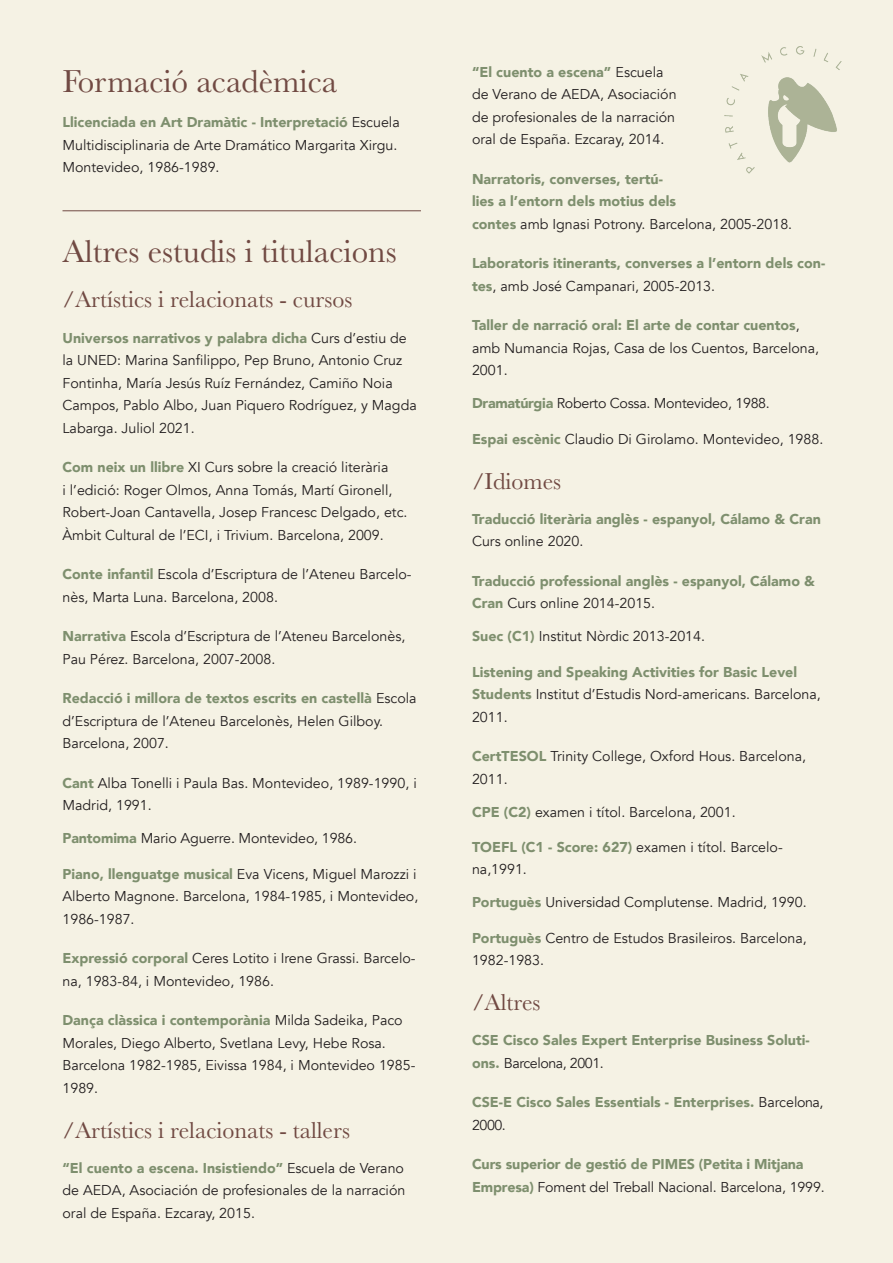
<style>
.page{position:relative;width:893px;height:1263px;background:#f5f2e4}
.page>*{position:absolute;margin:0;border:0;box-sizing:border-box;transform-origin:0 0}
.t1{font:33px "Baskerville";color:#714a43}
.t2{font:24px "Baskerville";color:#714a43}
.t3{font:14.25px/22.5px "Avenir";color:#231f20}
.t4{font:900 14.25px/22.5px "Avenir";color:#7e8f6e}
.t5{font:14.25px "Avenir";letter-spacing:-.02em;color:#231f20}
.s1{font-weight:900;color:#7e8f6e}
.s2{font-weight:400;color:#231f20}
</style>
<div class="page">
<img style="left:724px;top:46px;width:118px;height:128px">
<hr style="left:63px;top:210px;width:358px;height:1px;background:#714a43">
<h1 class="t1" style="left:63px;top:60px;width:276px">Formació acadèmica</h1>
<p class="t3" style="left:63px;top:111px;width:339px"><span class="s1">Llicenciada en Art Dramàtic - Interpretació</span> Escuela<br>Multidisciplinaria de Arte Dramático Margarita Xirgu.<br>Montevideo, 1986-1989.</p>
<h1 class="t1" style="left:63px;top:231px;width:336px">Altres estudis i titulacions</h1>
<h2 class="t2" style="left:63px;top:284px;width:292px">/Artístics i relacionats - cursos</h2>
<p class="t3" style="left:63px;top:327px;width:356px"><span class="s1">Universos narrativos y palabra dicha</span> Curs d’estiu de la UNED: Marina Sanfilippo, Pep Bruno, Antonio Cruz Fontinha, María Jesús Ruíz Fernández, Camiño Noia Campos, Pablo Albo, Juan Piquero Rodríguez, y Magda Labarga. Juliol 2021.</p>
<p class="t3" style="left:63px;top:456px;width:346px"><span class="s1">Com neix un llibre</span> XI Curs sobre la creació literària<br>i l’edició: Roger Olmos, Anna Tomás, Martí Gironell, Robert-Joan Cantavella, Josep Francesc Delgado, etc.<br>Àmbit Cultural de l’ECI, i Trivium. Barcelona, 2009.</p>
<p class="t3" style="left:63px;top:563px;width:351px"><span class="s1">Conte infantil</span> Escola d’Escriptura de l’Ateneu Barcelo&shy;nès, Marta Luna. Barcelona, 2008.</p>
<p class="t3" style="left:63px;top:625px;width:344px"><span class="s1">Narrativa</span> Escola d’Escriptura de l’Ateneu Barcelonès,<br>Pau Pérez. Barcelona, 2007-2008.</p>
<p class="t3" style="left:63px;top:687px;width:356px"><span class="s1">Redacció i millora de textos escrits en castellà</span> Escola d’Escriptura de l’Ateneu Barcelonès, Helen Gilboy.<br>Barcelona, 2007.</p>
<p class="t3" style="left:63px;top:772px;width:356px"><span class="s1">Cant</span> Alba Tonelli i Paula Bas. Montevideo, 1989-1990, i<br>Madrid, 1991.</p>
<p class="t3" style="left:63px;top:827px;width:296px"><span class="s1">Pantomima</span> Mario Aguerre. Montevideo, 1986.</p>
<p class="t3" style="left:63px;top:863px;width:357px"><span class="s1">Piano, llenguatge musical</span> Eva Vicens, Miguel Marozzi i<br>Alberto Magnone. Barcelona, 1984-1985, i Montevideo,<br>1986-1987.</p>
<p class="t3" style="left:63px;top:947px;width:355px"><span class="s1">Expressió corporal</span> Ceres Lotito i Irene Grassi. Barcelo&shy;na, 1983-84, i Montevideo, 1986.</p>
<p class="t3" style="left:63px;top:1009px;width:354px"><span class="s1">Dança clàssica i contemporània</span> Milda Sadeika, Paco Morales, Diego Alberto, Svetlana Levy, Hebe Rosa.<br>Barcelona 1982-1985, Eivissa 1984, i Montevideo 1985- 1989.</p>
<h2 class="t2" style="left:63px;top:1114px;width:289px">/Artístics i relacionats - tallers</h2>
<p class="t3" style="left:63px;top:1157px;width:344px;text-align:justify"><span class="s1">“El cuento a escena. Insistiendo”</span> Escuela de Verano de AEDA, Asociación de profesionales de la narración oral de España. Ezcaray, 2015.</p>
<p class="t3" style="left:472px;top:61px;width:206px"><span class="s1">“El cuento a escena”</span> Escuela de Verano de AEDA, Asociación de profesionales de la narración oral de España. Ezcaray, 2014.</p>
<p class="t4" style="left:472px;top:167px;width:322px">Narratoris, converses, tertú-<br>lies a l’entorn dels motius dels<br>contes <span class="s2">amb Ignasi Potrony. Barcelona, 2005-2018.</span></p>
<p class="t4" style="left:472px;top:252px;width:355px">Laboratoris itinerants, converses a l’entorn dels con&shy;tes<span class="s2">, amb José Campanari, 2005-2013.</span></p>
<p class="t3" style="left:472px;top:314px;width:349px"><span class="s1">Taller de narració oral: El arte de contar cuentos</span>, amb Numancia Rojas, Casa de los Cuentos, Barcelona,<br>2001.</p>
<p class="t5" style="left:472px;top:395px;width:299px"><span class="s1">Dramatúrgia</span> Roberto Cossa. Montevideo, 1988.</p>
<p class="t3" style="left:472px;top:428px;width:353px"><span class="s1">Espai escènic</span> Claudio Di Girolamo. Montevideo, 1988.</p>
<h2 class="t2" style="left:472px;top:465px;width:91px">/Idiomes</h2>
<p class="t4" style="left:472px;top:507px;width:350px">Traducció literària anglès - espanyol, Cálamo &amp; Cran</p>
<p class="t3" style="left:472px;top:530px;width:113px">Curs online 2020.</p>
<p class="t4" style="left:472px;top:569px;width:345px">Traducció professional anglès - espanyol, Cálamo &amp;<br>Cran <span class="s2">Curs online 2014-2015.</span></p>
<p class="t3" style="left:472px;top:625px;width:235px"><span class="s1">Suec (C1)</span> Institut Nòrdic 2013-2014.</p>
<p class="t4" style="left:472px;top:660px;width:350px">Listening and Speaking Activities for Basic Level<br>Students <span class="s2">Institut d’Estudis Nord-americans. Barcelona,<br>2011.</span></p>
<p class="t3" style="left:472px;top:745px;width:336px"><span class="s1">CertTESOL</span> Trinity College, Oxford Hous. Barcelona,<br>2011.</p>
<p class="t3" style="left:472px;top:801px;width:265px"><span class="s1">CPE (C2)</span> examen i títol. Barcelona, 2001.</p>
<p class="t3" style="left:472px;top:836px;width:312px"><span class="s1">TOEFL (C1 - Score: 627)</span> examen i títol. Barcelo&shy;na,1991.</p>
<p class="t3" style="left:472px;top:891px;width:336px"><span class="s1">Portuguès</span> Universidad Complutense. Madrid, 1990.</p>
<p class="t3" style="left:472px;top:927px;width:336px"><span class="s1">Portuguès</span> Centro de Estudos Brasileiros. Barcelona,<br>1982-1983.</p>
<h2 class="t2" style="left:472px;top:987px;width:70px">/Altres</h2>
<p class="t4" style="left:472px;top:1029px;width:339px">CSE Cisco Sales Expert Enterprise Business Soluti&shy;ons. <span class="s2">Barcelona, 2001.</span></p>
<p class="t4" style="left:472px;top:1091px;width:353px">CSE-E Cisco Sales Essentials - Enterprises. <span class="s2">Barcelona,<br>2000.</span></p>
<p class="t4" style="left:472px;top:1153px;width:354px">Curs superior de gestió de PIMES (Petita i Mitjana<br>Empresa) <span class="s2">Foment del Treball Nacional. Barcelona, 1999.</span></p>
</div>
